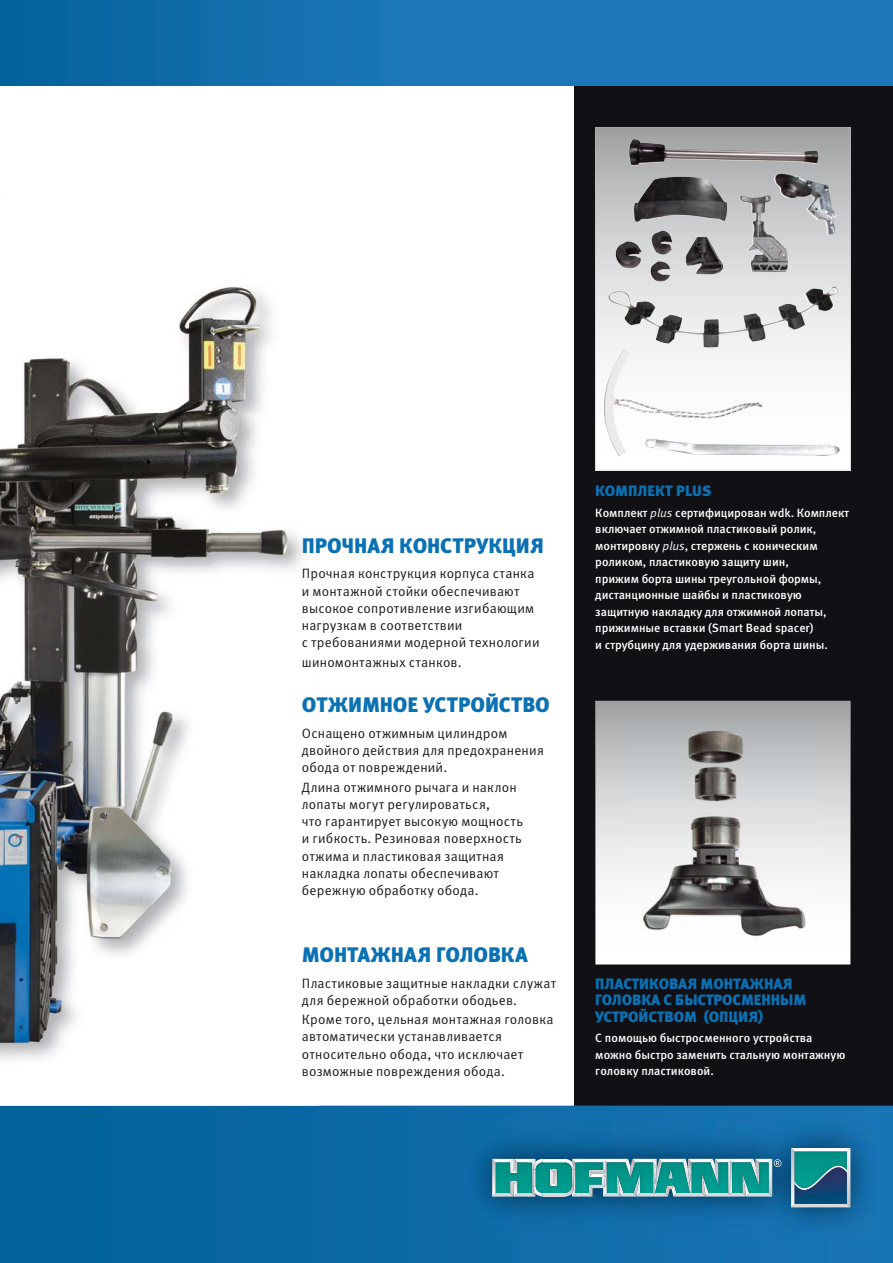
<style>
.page{position:relative;width:893px;height:1263px;background:#fff}
.page>*{position:absolute;margin:0;border:0;box-sizing:border-box;transform-origin:0 0}
.t1{font:900 21px "Meta Pro";letter-spacing:-.005em;color:#0a71b4}
.t2{font:900 15px/16.5px "Meta Pro";letter-spacing:-.005em;color:#0a71b4}
.t3{font:13.5px/17.2px "Meta Pro";letter-spacing:.015em;color:#1a171c}
.t4{font:500 12px/16.5px "Meta Pro";letter-spacing:-.005em;color:#fff}
.s1{font-weight:400;font-style:italic}
</style>
<div class="page">
<div style="left:574px;top:0;width:319px;height:1263px;background:#111115"></div>
<svg style="left:0;top:1106px;width:893px;height:157px;background:#0967a2"></svg>
<div style="left:0;top:0;width:893px;height:85px;background:linear-gradient(to right,#0a68a3,#217cbf)"></div>
<img style="left:462px;top:1117px;width:419px;height:121px">
<hr style="left:543px;top:1193px;width:22px;height:3px;background:#d9dadb">
<hr style="left:543px;top:1159px;width:22px;height:3px;background:#fff">
<svg style="left:492px;top:1159px;width:51px;height:37px"></svg>
<img style="left:496px;top:1162px;width:36px;height:31px">
<img style="left:536px;top:1162px;width:29px;height:31px">
<svg style="left:791px;top:1148px;width:59px;height:59px"></svg>
<img style="left:795px;top:1151px;width:52px;height:16px">
<svg style="left:565px;top:1159px;width:216px;height:37px;background:#4aa8a4"></svg>
<img style="left:689px;top:1162px;width:2px;height:23px">
<img style="left:688px;top:1164px;width:3px;height:16px">
<img style="left:795px;top:1167px;width:52px;height:37px">
<img style="left:0;top:286px;width:319px;height:774px">
<svg style="left:595px;top:128px;width:255px;height:342px;background:#cacacb"></svg>
<svg style="left:595px;top:701px;width:255px;height:263px;background:#c4c4c5"></svg>
<h1 class="t1" style="left:302px;top:538px;width:243px">ПРОЧНАЯ КОНСТРУКЦИЯ</h1>
<p class="t3" style="left:302px;top:567px;width:239px">Прочная конструкция корпуса станка и монтажной стойки обеспечивают высокое сопротивление изгибающим нагрузкам в соответствии<br>с требованиями модерной технологии</p>
<p class="t3" style="left:302px;top:655px;width:161px">шиномонтажных станков.</p>
<h1 class="t1" style="left:302px;top:697px;width:249px">ОТЖИМНОЕ УСТРОЙСТВО</h1>
<p class="t3" style="left:302px;top:726px;width:244px">Оснащено отжимным цилиндром двойного действия для предохранения обода от повреждений.</p>
<p class="t3" style="left:302px;top:780px;width:223px">Длина отжимного рычага и наклон лопаты могут регулироваться,<br>что гарантирует высокую мощность и гибкость. Резиновая поверхность отжима и пластиковая защитная накладка лопаты обеспечивают бережную обработку обода.</p>
<h1 class="t1" style="left:302px;top:947px;width:227px">МОНТАЖНАЯ ГОЛОВКА</h1>
<p class="t3" style="left:302px;top:976px;width:256px">Пластиковые защитные накладки служат для бережной обработки ободьев.</p>
<p class="t3" style="left:302px;top:1012px;width:253px">Кроме того, цельная монтажная головка автоматически устанавливается относительно обода, что исключает возможные повреждения обода.</p>
<p class="t2" style="left:595px;top:484px;width:118px">КОМПЛЕКТ PLUS</p>
<p class="t4" style="left:595px;top:506px;width:255px">Комплект <span class="s1">plus</span> сертифицирован wdk. Комплект включает отжимной пластиковый ролик, монтировку <span class="s1">plus</span>, стержень с коническим роликом, пластиковую защиту шин,<br>прижим борта шины треугольной формы, дистанционные шайбы и пластиковую защитную накладку для отжимной лопаты, прижимные вставки (Smart Bead spacer)<br>и струбцину для удерживания борта шины.</p>
<p class="t2" style="left:595px;top:977px;width:213px">ПЛАСТИКОВАЯ МОНТАЖНАЯ<br>ГОЛОВКА С БЫСТРОСМЕННЫМ<br>УСТРОЙСТВОМ (ОПЦИЯ)</p>
<p class="t4" style="left:595px;top:1031px;width:252px">С помощью быстросменного устройства можно быстро заменить стальную монтажную головку пластиковой.</p>
</div>
